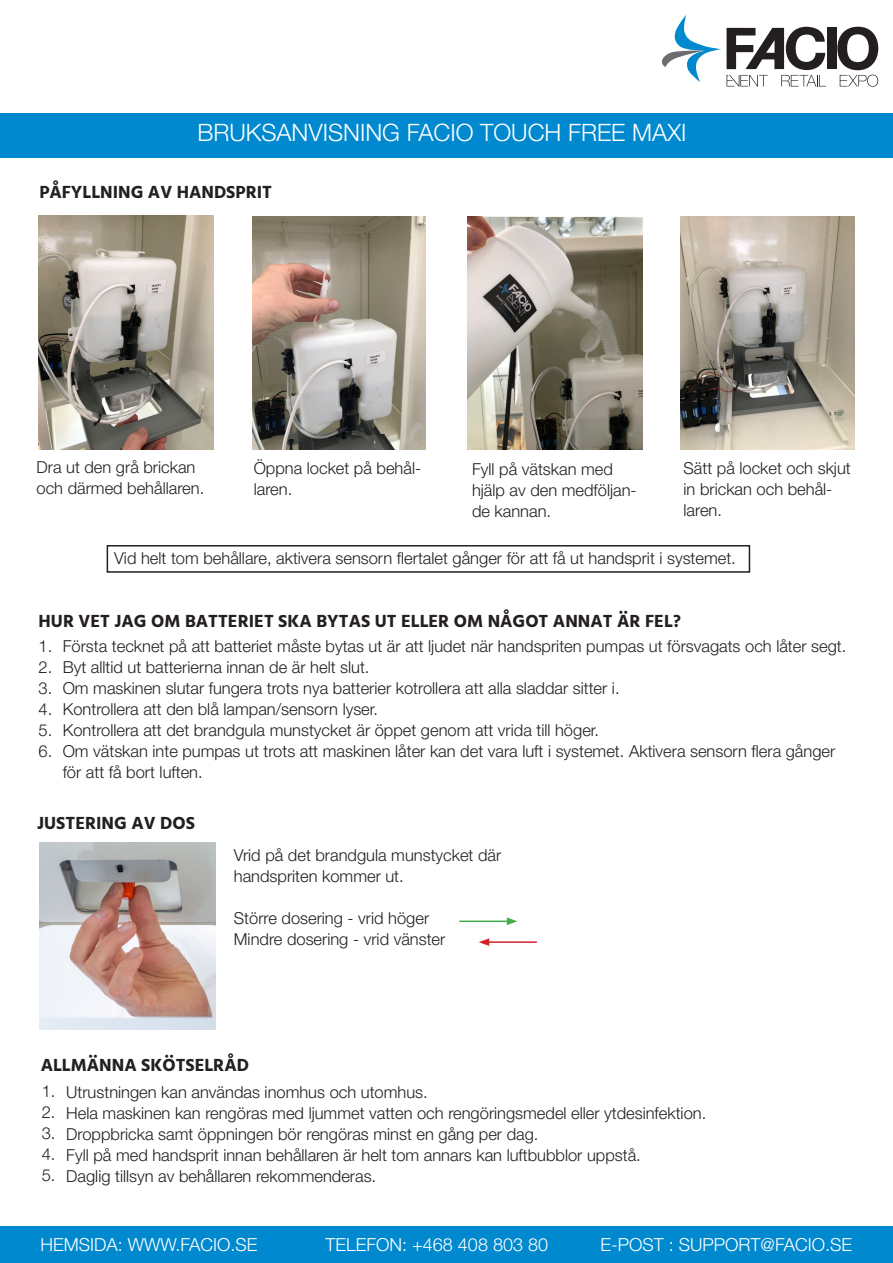
<style>
.page{position:relative;width:893px;height:1263px;background:#fff}
.page>*{position:absolute;margin:0;border:0;box-sizing:border-box;transform-origin:0 0}
.t1{font:300 24px "Helvetica Neue LT Pro";color:#fff}
.t2{font:700 18px "Hind";color:#231f20}
.t3{font:300 18px "Helvetica Neue LT Pro";color:#fff}
.t4{font:300 16.5px/21px "Helvetica Neue LT Pro";color:#231f20}
</style>
<div class="page">
<div style="left:0;top:1227px;width:893px;height:36px;background:#0089cf"></div>
<div style="left:0;top:113px;width:893px;height:44px;background:#0089cf"></div>
<div style="left:827px;top:28px;width:9px;height:41px;background:#231f20"></div>
<svg style="left:837px;top:27px;width:41px;height:60px"></svg>
<svg style="left:662px;top:15px;width:164px;height:71px"></svg>
<hr style="left:459px;top:920px;width:50px;height:2px;background:#40ae49">
<svg style="left:507px;top:917px;width:10px;height:8px"></svg>
<hr style="left:487px;top:941px;width:50px;height:2px;background:#d1232a">
<svg style="left:479px;top:938px;width:10px;height:8px"></svg>
<img style="left:40px;top:843px;width:175px;height:187px">
<img style="left:39px;top:216px;width:174px;height:233px">
<img style="left:252px;top:216px;width:174px;height:234px">
<img style="left:468px;top:216px;width:174px;height:234px">
<img style="left:680px;top:216px;width:175px;height:234px">
<div style="left:107px;top:545px;width:643px;height:28px;border:2px solid #231f20"></div>
<p class="t1" style="left:197px;top:118px;width:491px">BRUKSANVISNING FACIO TOUCH FREE MAXI</p>
<p class="t2" style="left:39px;top:181px;width:234px">PÅFYLLNING AV HANDSPRIT</p>
<p class="t4" style="left:36px;top:456px;width:169px">Dra ut den grå brickan och därmed behållaren.</p>
<p class="t4" style="left:254px;top:457px;width:169px">Öppna locket på behål&shy;laren.</p>
<p class="t4" style="left:472px;top:458px;width:166px">Fyll på vätskan med hjälp av den medföljan&shy;de kannan.</p>
<p class="t4" style="left:684px;top:457px;width:169px">Sätt på locket och skjut in brickan och behål&shy;laren.</p>
<p class="t4" style="left:114px;top:547px;width:623px">Vid helt tom behållare, aktivera sensorn flertalet gånger för att få ut handsprit i systemet.</p>
<p class="t2" style="left:39px;top:610px;width:644px">HUR VET JAG OM BATTERIET SKA BYTAS UT ELLER OM NÅGOT ANNAT ÄR FEL?</p>
<p class="t4" style="left:39px;top:635px;width:15px">1.</p>
<p class="t4" style="left:39px;top:656px;width:15px">2.</p>
<p class="t4" style="left:39px;top:677px;width:15px">3.</p>
<p class="t4" style="left:39px;top:698px;width:15px">4.</p>
<p class="t4" style="left:39px;top:719px;width:15px">5.</p>
<p class="t4" style="left:39px;top:740px;width:15px">6.</p>
<p class="t4" style="left:63px;top:635px;width:785px">Första tecknet på att batteriet måste bytas ut är att ljudet när handspriten pumpas ut försvagats och låter segt.</p>
<p class="t4" style="left:63px;top:656px;width:308px">Byt alltid ut batterierna innan de är helt slut.</p>
<p class="t4" style="left:63px;top:677px;width:558px">Om maskinen slutar fungera trots nya batterier kotrollera att alla sladdar sitter i.</p>
<p class="t4" style="left:63px;top:698px;width:317px">Kontrollera att den blå lampan/sensorn lyser.</p>
<p class="t4" style="left:63px;top:719px;width:538px">Kontrollera att det brandgula munstycket är öppet genom att vrida till höger.</p>
<p class="t4" style="left:63px;top:740px;width:774px">Om vätskan inte pumpas ut trots att maskinen låter kan det vara luft i systemet. Aktivera sensorn flera gånger för att få bort luften.</p>
<p class="t2" style="left:37px;top:812px;width:159px">JUSTERING AV DOS</p>
<p class="t4" style="left:234px;top:844px;width:269px">Vrid på det brandgula munstycket där handspriten kommer ut.</p>
<p class="t4" style="left:234px;top:907px;width:197px">Större dosering - vrid höger</p>
<p class="t4" style="left:234px;top:928px;width:213px">Mindre dosering - vrid vänster</p>
<p class="t2" style="left:41px;top:1055px;width:210px">ALLMÄNNA SKÖTSELRÅD</p>
<p class="t4" style="left:42px;top:1080px;width:15px">1.</p>
<p class="t4" style="left:42px;top:1101px;width:15px">2.</p>
<p class="t4" style="left:42px;top:1122px;width:15px">3.</p>
<p class="t4" style="left:42px;top:1143px;width:15px">4.</p>
<p class="t4" style="left:42px;top:1164px;width:15px">5.</p>
<p class="t4" style="left:66px;top:1081px;width:363px">Utrustningen kan användas inomhus och utomhus.</p>
<p class="t4" style="left:66px;top:1102px;width:641px">Hela maskinen kan rengöras med ljummet vatten och rengöringsmedel eller ytdesinfektion.</p>
<p class="t4" style="left:66px;top:1123px;width:474px">Droppbricka samt öppningen bör rengöras minst en gång per dag.</p>
<p class="t4" style="left:66px;top:1144px;width:576px">Fyll på med handsprit innan behållaren är helt tom annars kan luftbubblor uppstå.</p>
<p class="t4" style="left:66px;top:1165px;width:311px">Daglig tillsyn av behållaren rekommenderas.</p>
<p class="t3" style="left:40px;top:1234px;width:219px">HEMSIDA: WWW.FACIO.SE</p>
<p class="t3" style="left:325px;top:1234px;width:224px">TELEFON: +468 408 803 80</p>
<p class="t3" style="left:600px;top:1234px;width:253px">E-POST : SUPPORT@FACIO.SE</p>
</div>
